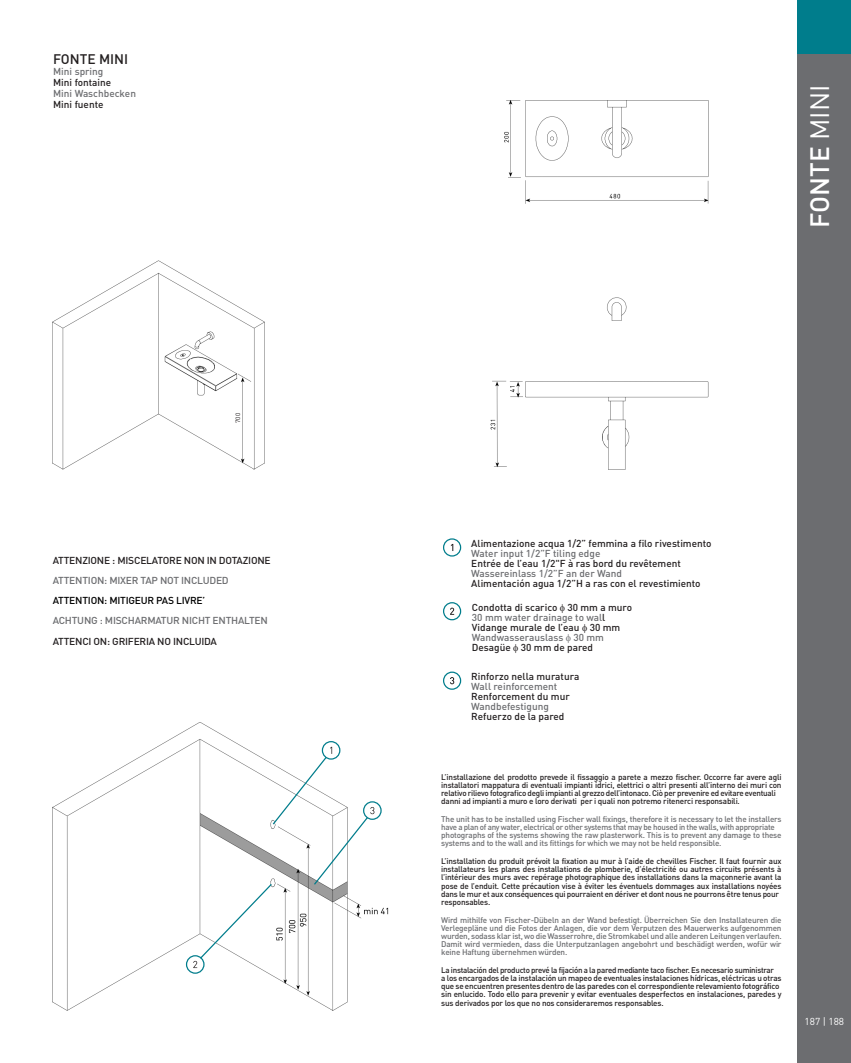
<style>
.page{position:relative;width:851px;height:1063px;background:#fff}
.page>*{position:absolute;margin:0;border:0;box-sizing:border-box;transform-origin:0 0}
.t1{font:500 26.25px "DIN";color:#fff}
.t2{font:500 13.75px "DIN";color:#231f20}
.t3{font:500 10px/10px "DIN";color:#231f20}
.t4{font:500 10px "DIN";color:#6c6d70}
.t5{font:500 10px "DIN";letter-spacing:-.02em;color:#231f20}
.t6{font:500 10px "DIN";letter-spacing:-.02em;color:#6c6d70}
.t7{font:500 10px "DIN";letter-spacing:-.02em;color:#000}
.t8{font:10px "DIN";color:#fff}
.t9{font:500 8.12px/8.1px "DIN";letter-spacing:-.02em;color:#231f20}
.t10{font:500 8.12px/8.1px "DIN";letter-spacing:-.02em;color:#6c6d70}
.t11{font:6.25px "DIN";color:#231f20}
.s1{font-weight:400}
.s2{color:#6c6d70}
</style>
<div class="page">
<img style="left:53px;top:101px;width:656px;height:369px">
<img style="left:53px;top:722px;width:336px;height:289px">
<div style="left:797px;top:0;width:53px;height:1063px;background:#6c6d70"></div>
<div style="left:797px;top:0;width:53px;height:53px;background:#007d8c"></div>
<svg style="left:443px;top:671px;width:19px;height:19px"></svg>
<svg style="left:443px;top:539px;width:17px;height:17px"></svg>
<div style="left:443px;top:538px;width:18px;height:19px;border:1px solid #007d8c;border-radius:50%"></div>
<svg style="left:451px;top:544px;width:2px;height:7px"></svg>
<svg style="left:443px;top:602px;width:19px;height:19px"></svg>
<div style="left:363px;top:801px;width:18px;height:19px;border:1px solid #007d8c;border-radius:50%"></div>
<div style="left:322px;top:741px;width:18px;height:19px;border:1px solid #007d8c;border-radius:50%"></div>
<div style="left:186px;top:955px;width:18px;height:19px;border:1px solid #007d8c;border-radius:50%"></div>
<svg style="left:193px;top:747px;width:181px;height:221px"></svg>
<h2 class="t2" style="left:53px;top:51px;width:77px">FONTE MINI</h2>
<p class="t4" style="left:53px;top:65px;width:52px">Mini spring</p>
<p class="t3" style="left:53px;top:77px;width:60px">Mini fontaine</p>
<p class="t4" style="left:53px;top:87px;width:84px">Mini Waschbecken</p>
<p class="t3" style="left:53px;top:99px;width:52px">Mini fuente</p>
<p class="t11" style="left:234px;top:423px;width:11px;rotate:-90deg">700</p>
<p class="t5" style="left:53px;top:554px;width:219px">ATTENZIONE : MISCELATORE NON IN DOTAZIONE</p>
<p class="t6" style="left:53px;top:574px;width:177px">ATTENTION: MIXER TAP NOT INCLUDED</p>
<p class="t7" style="left:53px;top:594px;width:154px">ATTENTION: MITIGEUR PAS LIVRE’</p>
<p class="t6" style="left:53px;top:614px;width:217px">ACHTUNG : MISCHARMATUR NICHT ENTHALTEN</p>
<p class="t5" style="left:53px;top:635px;width:166px">ATTENCI ON: GRIFERIA NO INCLUIDA</p>
<h1 class="t1" style="left:802px;top:228px;width:145px;rotate:-90deg">FONTE <span class="s1">MINI</span></h1>
<p class="t3" style="left:471px;top:538px;width:242px">Alimentazione acqua 1/2” femmina a filo rivestimento</p>
<p class="t4" style="left:471px;top:547px;width:130px">Water input 1/2”F tiling edge</p>
<p class="t3" style="left:471px;top:558px;width:211px">Entrée de l’eau 1/2"F à ras bord du revêtement</p>
<p class="t4" style="left:471px;top:567px;width:152px">Wassereinlass 1/2”F an der Wand</p>
<p class="t3" style="left:471px;top:578px;width:231px">Alimentación agua 1/2”H a ras con el revestimiento</p>
<p class="t3" style="left:472px;top:602px;width:162px">Condotta di scarico 30 mm a muro<br><span class="s2">30 mm water drainage to wal</span>l<br>Vidange murale de l’eau 30 mm</p>
<p class="t4" style="left:472px;top:631px;width:133px">Wandwasserauslass 30 mm</p>
<p class="t3" style="left:472px;top:642px;width:123px">Desagüe 30 mm de pared</p>
<p class="t3" style="left:471px;top:671px;width:109px">Rinforzo nella muratura</p>
<p class="t4" style="left:471px;top:680px;width:87px">Wall reinforcement</p>
<p class="t3" style="left:471px;top:691px;width:100px">Renforcement du mur</p>
<p class="t4" style="left:471px;top:700px;width:79px">Wandbefestigung</p>
<p class="t3" style="left:471px;top:711px;width:95px">Refuerzo de la pared</p>
<p class="t9" style="left:441px;top:772px;width:342px">L’installazione del prodotto prevede il fissaggio a parete a mezzo fischer. Occorre far avere agli installatori mappatura di eventuali impianti idrici, elettrici o altri presenti all’interno dei muri con relativo rilievo fotografico degli impianti al grezzo dell’intonaco. Ciò per prevenire ed evitare eventuali danni ad impianti a muro e loro derivati per i quali non potremo ritenerci responsabili.</p>
<p class="t10" style="left:441px;top:815px;width:342px">The unit has to be installed using Fischer wall fixings, therefore it is necessary to let the installers have a plan of any water, electrical or other systems that may be housed in the walls, with appropriate photographs of the systems showing the raw plasterwork. This is to prevent any damage to these systems and to the wall and its fittings for which we may not be held responsible.</p>
<p class="t9" style="left:441px;top:857px;width:342px">L’installation du produit prévoit la fixation au mur à l’aide de chevilles Fischer. Il faut fournir aux installateurs les plans des installations de plomberie, d’électricité ou autres circuits présents à l’intérieur des murs avec repérage photographique des installations dans la maçonnerie avant la pose de l’enduit. Cette précaution vise à éviter les éventuels dommages aux installations noyées dans le mur et aux conséquences qui pourraient en dériver et dont nous ne pourrons être tenus pour responsables.</p>
<p class="t10" style="left:441px;top:915px;width:342px;text-align:justify">Wird mithilfe von Fischer-Dübeln an der Wand befestigt. Überreichen Sie den Installateuren die Verlegepläne und die Fotos der Anlagen, die vor dem Verputzen des Mauerwerks aufgenommen wurden, sodass klar ist, wo die Wasserrohre, die Stromkabel und alle anderen Leitungen verlaufen.<br>Damit wird vermieden, dass die Unterputzanlagen angebohrt und beschädigt werden, wofür wir keine Haftung übernehmen würden.</p>
<p class="t9" style="left:441px;top:966px;width:342px">La instalación del producto prevé la fijación a la pared mediante taco fischer. Es necesario suministrar<br>a los encargados de la instalación un mapeo de eventuales instalaciones hídricas, eléctricas u otras que se encuentren presentes dentro de las paredes con el correspondiente relevamiento fotográfico sin enlucido. Todo ello para prevenir y evitar eventuales desperfectos en instalaciones, paredes y sus derivados por los que no nos consideraremos responsables.</p>
<p class="t8" style="left:804px;top:1015px;width:41px">187 | 188</p>
</div>
